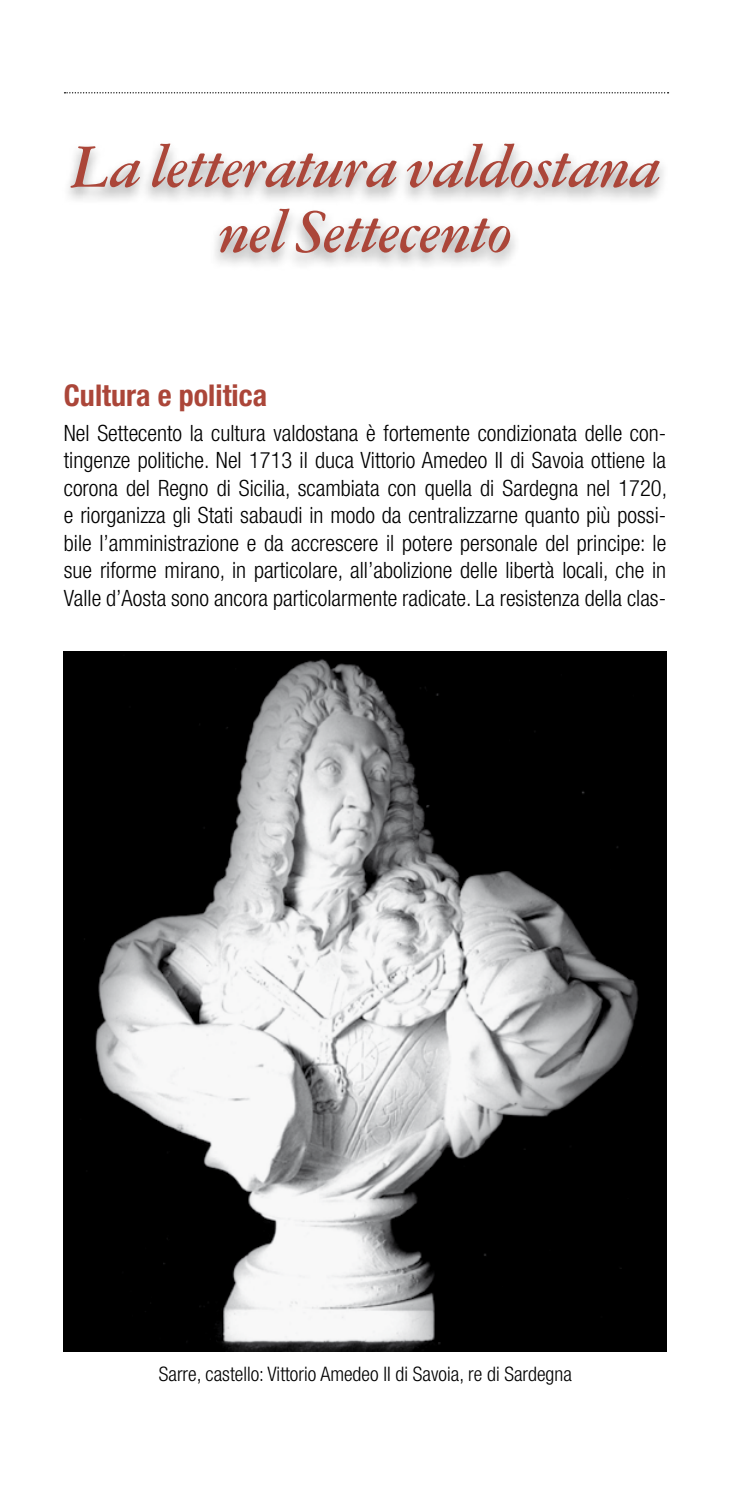
<style>
.page{position:relative;width:745px;height:1489px;background:#fff}
.page>*{position:absolute;margin:0;border:0;box-sizing:border-box;transform-origin:0 0}
.t1{font:65px/65px "Garamont Amst SB Med Ita";color:#ab4639;text-align:center}
.t2{font:700 condensed 30px "Helvetica Neue";color:#ab4639}
.t3{font:300 condensed 22.5px/27.5px "Helvetica Neue";color:#000;text-align:justify}
.t4{font:300 condensed 20px "Helvetica Neue";color:#000}
</style>
<div class="page">
<svg style="left:64px;top:92px;width:604px;height:1px"></svg>
<img style="left:64px;top:651px;width:602px;height:700px">
<div style="left:60px;top:139px;width:610px;height:132px;background:#000;opacity:.4"></div>
<h1 class="t1" style="left:71px;top:139px;width:589px">La letteratura valdostana nel Settecento</h1>
<h2 class="t2" style="left:64px;top:377px;width:205px">Cultura e politica</h2>
<p class="t3" style="left:64px;top:419px;width:604px">Nel Settecento la cultura valdostana è fortemente condizionata delle con&shy;tingenze politiche. Nel 1713 il duca Vittorio Amedeo II di Savoia ottiene la corona del Regno di Sicilia, scambiata con quella di Sardegna nel 1720, e riorganizza gli Stati sabaudi in modo da centralizzarne quanto più possi&shy;bile l’amministrazione e da accrescere il potere personale del principe: le sue riforme mirano, in particolare, all’abolizione delle libertà locali, che in Valle d’Aosta sono ancora particolarmente radicate. La resistenza della clas-</p>
<p class="t4" style="left:159px;top:1362px;width:414px">Sarre, castello: Vittorio Amedeo II di Savoia, re di Sardegna</p>
</div>
